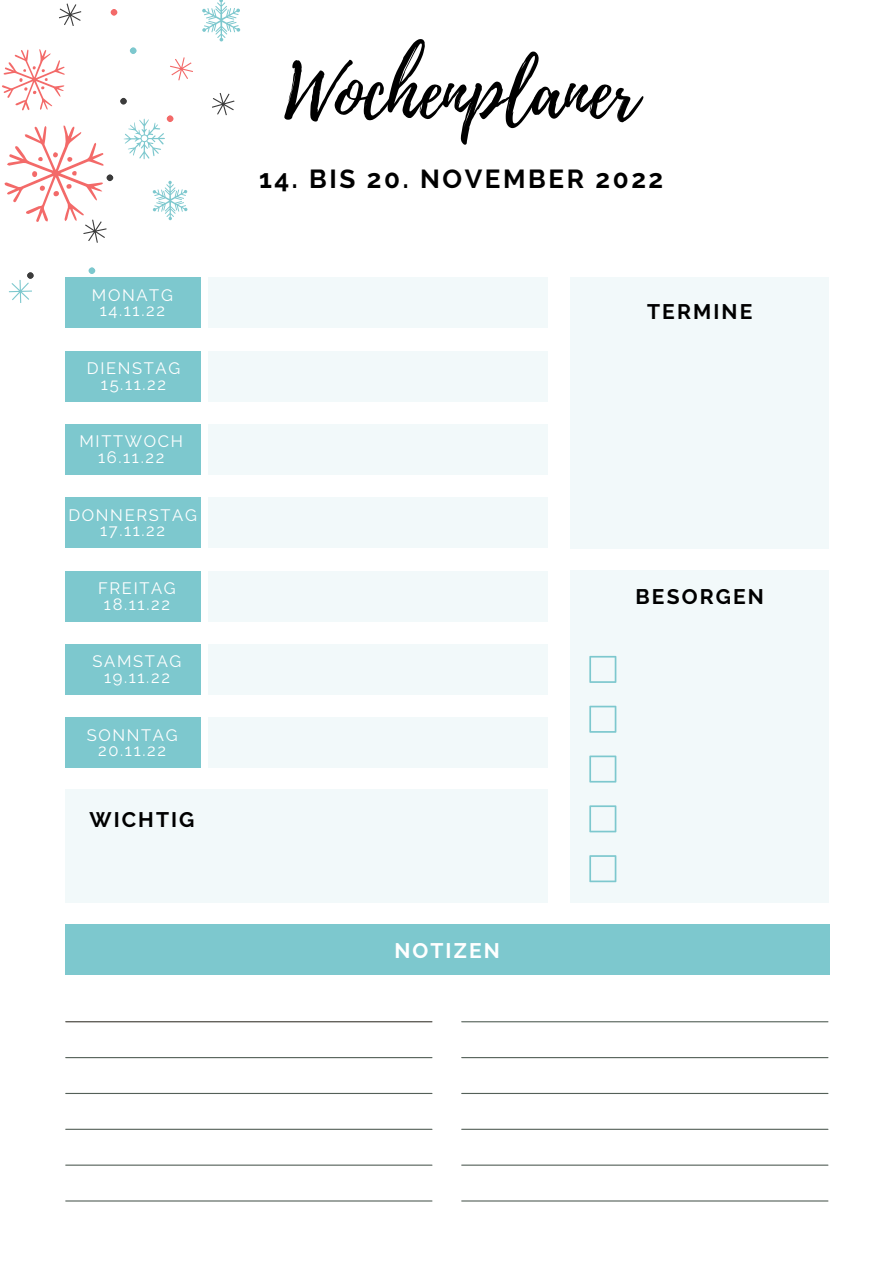
<style>
.page{position:relative;width:894px;height:1264px;background:#fff}
.page>*{position:absolute;margin:0;border:0;box-sizing:border-box;transform-origin:0 0}
.t1{font:74.25px "Playlist Script";color:#000}
.t2{font:700 25.95px "Raleway";letter-spacing:.1em;color:#000}
.t3{font:700 21px "Raleway";letter-spacing:.1em;color:#000}
.t4{font:700 21px "Raleway";letter-spacing:.1em;color:#fff}
.t5{font:16.5px/15.8px "Raleway";letter-spacing:.1em;color:#fff;text-align:center}
</style>
<div class="page">
<div style="left:65px;top:277px;width:135px;height:51px;background:#7dc8ce"></div>
<div style="left:209px;top:277px;width:338px;height:51px;background:#f2f9fa"></div>
<div style="left:65px;top:351px;width:135px;height:50px;background:#7dc8ce"></div>
<div style="left:209px;top:351px;width:338px;height:50px;background:#f2f9fa"></div>
<div style="left:65px;top:424px;width:135px;height:51px;background:#7dc8ce"></div>
<div style="left:209px;top:424px;width:338px;height:51px;background:#f2f9fa"></div>
<div style="left:65px;top:497px;width:135px;height:51px;background:#7dc8ce"></div>
<div style="left:209px;top:497px;width:338px;height:51px;background:#f2f9fa"></div>
<div style="left:65px;top:570px;width:135px;height:51px;background:#7dc8ce"></div>
<div style="left:209px;top:570px;width:338px;height:51px;background:#f2f9fa"></div>
<div style="left:65px;top:644px;width:135px;height:50px;background:#7dc8ce"></div>
<div style="left:209px;top:644px;width:338px;height:50px;background:#f2f9fa"></div>
<div style="left:65px;top:717px;width:135px;height:51px;background:#7dc8ce"></div>
<div style="left:209px;top:717px;width:338px;height:51px;background:#f2f9fa"></div>
<div style="left:570px;top:277px;width:258px;height:272px;background:#f2f9fa"></div>
<div style="left:570px;top:570px;width:258px;height:333px;background:#f2f9fa"></div>
<svg style="left:589px;top:656px;width:27px;height:27px"></svg>
<svg style="left:589px;top:705px;width:27px;height:27px"></svg>
<svg style="left:589px;top:755px;width:27px;height:27px"></svg>
<svg style="left:589px;top:805px;width:27px;height:27px"></svg>
<svg style="left:589px;top:855px;width:27px;height:27px"></svg>
<div style="left:65px;top:789px;width:482px;height:114px;background:#f2f9fa"></div>
<div style="left:65px;top:924px;width:764px;height:51px;background:#7dc8ce"></div>
<hr style="left:66px;top:1021px;width:366px;height:1px;background:#3d3b33">
<hr style="left:66px;top:1057px;width:366px;height:1px;background:#546058">
<hr style="left:66px;top:1092px;width:366px;height:1px;background:#546058">
<hr style="left:66px;top:1128px;width:366px;height:1px;background:#546058">
<hr style="left:66px;top:1164px;width:366px;height:1px;background:#546058">
<hr style="left:66px;top:1200px;width:366px;height:1px;background:#546058">
<hr style="left:461px;top:1021px;width:366px;height:1px;background:#546058">
<hr style="left:461px;top:1057px;width:366px;height:1px;background:#546058">
<hr style="left:461px;top:1092px;width:366px;height:1px;background:#546058">
<hr style="left:461px;top:1128px;width:366px;height:1px;background:#546058">
<hr style="left:461px;top:1164px;width:366px;height:1px;background:#546058">
<hr style="left:461px;top:1200px;width:366px;height:1px;background:#546058">
<svg style="left:88px;top:267px;width:8px;height:7px"></svg>
<svg style="left:9px;top:272px;width:25px;height:31px"></svg>
<svg style="left:2px;top:0;width:238px;height:243px"></svg>
<p class="t5" style="left:92px;top:287px;width:82px">MONATG<br>14.11.22</p>
<p class="t5" style="left:87px;top:360px;width:95px">DIENSTAG<br>15.11.22</p>
<p class="t5" style="left:79px;top:433px;width:105px">MITTWOCH<br>16.11.22</p>
<p class="t5" style="left:68px;top:507px;width:130px">DONNERSTAG<br>17.11.22</p>
<p class="t5" style="left:98px;top:580px;width:79px">FREITAG<br>18.11.22</p>
<p class="t5" style="left:93px;top:653px;width:90px">SAMSTAG<br>19.11.22</p>
<p class="t5" style="left:87px;top:727px;width:92px">SONNTAG<br>20.11.22</p>
<p class="t3" style="left:89px;top:806px;width:107px">WICHTIG</p>
<h1 class="t1" style="left:284px;top:39px;width:355px">Wochenplaner</h1>
<h2 class="t2" style="left:259px;top:163px;width:405px">14. BIS 20. NOVEMBER 2022</h2>
<p class="t3" style="left:647px;top:299px;width:107px">TERMINE</p>
<p class="t4" style="left:394px;top:938px;width:107px">NOTIZEN</p>
<p class="t3" style="left:635px;top:584px;width:130px">BESORGEN</p>
</div>
